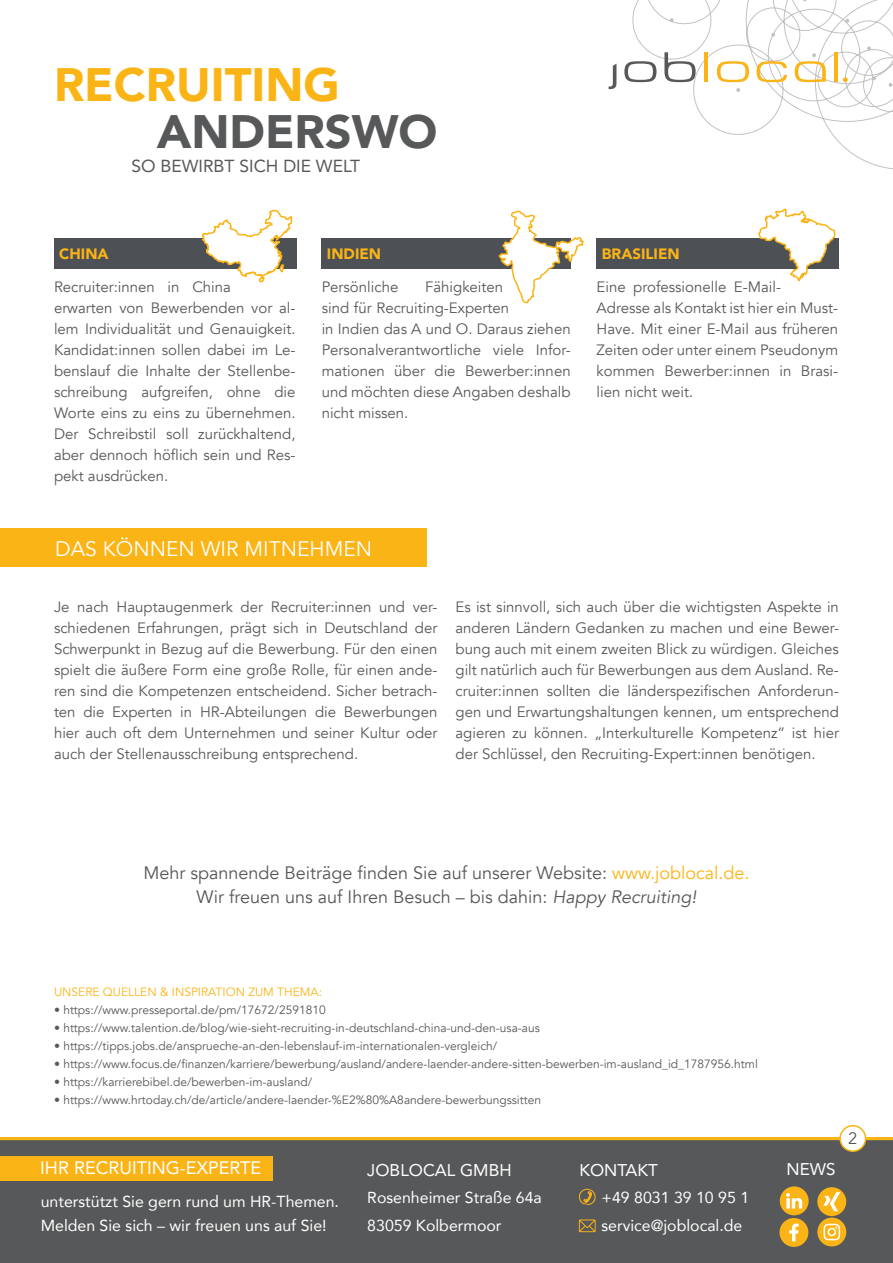
<style>
.page{position:relative;width:893px;height:1263px;background:#fff}
.page>*{position:absolute;margin:0;border:0;box-sizing:border-box;transform-origin:0 0}
.t1{font:900 46.8px "Avenir";color:#fbb416}
.t2{font:900 46.8px "Avenir";color:#57585a}
.t3{font:21px "Avenir";color:#fff}
.t4{font:18px/24px "Avenir";color:#57585a;text-align:center}
.t5{font:18px "Avenir";color:#fff}
.t6{font:17.4px "Avenir";color:#57585a}
.t7{font:16.95px "Avenir";color:#fff}
.t8{font:16.5px "Avenir";color:#57585a}
.t9{font:15.9px/27.6px "Avenir";color:#fff}
.t10{font:15px/21px "Avenir";color:#57585a}
.t11{font:900 15px "Avenir";color:#fbb416}
.t12{font:12px "Avenir";color:#57585a}
.t13{font:12px "Avenir";color:#fbb416}
.s1{color:#fbb416}
.s2{font-style:italic}
</style>
<div class="page">
<svg style="left:608px;top:0;width:285px;height:169px"></svg>
<svg style="left:872px;top:76px;width:4px;height:4px"></svg>
<svg style="left:845px;top:19px;width:4px;height:4px"></svg>
<svg style="left:867px;top:46px;width:4px;height:4px"></svg>
<svg style="left:736px;top:88px;width:4px;height:4px"></svg>
<svg style="left:771px;top:33px;width:4px;height:4px"></svg>
<svg style="left:670px;top:18px;width:4px;height:4px"></svg>
<svg style="left:889px;top:83px;width:3px;height:4px"></svg>
<svg style="left:843px;top:77px;width:5px;height:5px"></svg>
<svg style="left:624px;top:61px;width:32px;height:21px"></svg>
<hr style="left:704px;top:52px;width:4px;height:30px;background:#fbb416">
<hr style="left:834px;top:52px;width:4px;height:30px;background:#fbb416">
<svg style="left:717px;top:61px;width:32px;height:21px"></svg>
<svg style="left:756px;top:61px;width:31px;height:21px"></svg>
<svg style="left:664px;top:52px;width:32px;height:30px"></svg>
<svg style="left:795px;top:53px;width:31px;height:29px"></svg>
<svg style="left:609px;top:64px;width:7px;height:25px"></svg>
<div style="left:0;top:1137px;width:893px;height:126px;background:#57585a"></div>
<div style="left:0;top:1156px;width:272px;height:25px;background:#fbb416"></div>
<div style="left:780px;top:1186px;width:29px;height:29px;background:#fbb416;border-radius:50%"></div>
<svg style="left:786px;top:1193px;width:16px;height:15px"></svg>
<div style="left:817px;top:1187px;width:29px;height:29px;background:#fbb416;border-radius:50%"></div>
<svg style="left:823px;top:1192px;width:17px;height:19px"></svg>
<div style="left:779px;top:1218px;width:29px;height:29px;background:#fbb416;border-radius:50%"></div>
<svg style="left:789px;top:1223px;width:10px;height:18px"></svg>
<svg style="left:817px;top:1217px;width:29px;height:29px"></svg>
<svg style="left:823px;top:1224px;width:17px;height:16px"></svg>
<svg style="left:579px;top:1219px;width:17px;height:13px"></svg>
<svg style="left:579px;top:1189px;width:17px;height:16px"></svg>
<div style="left:840px;top:1126px;width:25px;height:25px;background:#fff;border-radius:50%"></div>
<div style="left:839px;top:1125px;width:27px;height:27px;border:2px solid #fbb416;border-radius:50%"></div>
<div style="left:0;top:528px;width:427px;height:39px;background:#fbb416"></div>
<div style="left:54px;top:238px;width:242px;height:31px;background:#4d5155"></div>
<div style="left:322px;top:238px;width:249px;height:31px;background:#4d5155"></div>
<div style="left:597px;top:238px;width:242px;height:31px;background:#4d5155"></div>
<svg style="left:758px;top:208px;width:78px;height:73px"></svg>
<svg style="left:498px;top:210px;width:86px;height:94px"></svg>
<svg style="left:201px;top:209px;width:92px;height:74px"></svg>
<h1 class="t1" style="left:54px;top:44px;width:287px">RECRUITING</h1>
<h1 class="t2" style="left:157px;top:92px;width:282px">ANDERSWO</h1>
<p class="t6" style="left:131px;top:152px;width:230px">SO BEWIRBT SICH DIE WELT</p>
<p class="t11" style="left:59px;top:241px;width:51px">CHINA</p>
<p class="t11" style="left:327px;top:241px;width:56px">INDIEN</p>
<p class="t11" style="left:602px;top:241px;width:79px">BRASILIEN</p>
<p class="t10" style="left:322px;top:276px;width:251px;text-indent:103px">Fähigkeiten<br>sind für Recruiting-Experten<br>in Indien das A und O. Daraus ziehen<br>Personalverantwortliche viele Infor&shy;mationen über die Bewerber:innen und möchten diese Angaben deshalb nicht missen.</p>
<p class="t10" style="left:597px;top:276px;width:243px">Eine professionelle E-Mail-<br>Adresse als Kontakt ist hier ein Must-<br>Have. Mit einer E-Mail aus früheren<br>Zeiten oder unter einem Pseudonym kommen Bewerber:innen in Brasi&shy;lien nicht weit.</p>
<p class="t10" style="left:54px;top:276px;width:243px">Recruiter:innen in China<br>erwarten von Bewerbenden vor al&shy;lem Individualität und Genauigkeit.<br>Kandidat:innen sollen dabei im Le&shy;benslauf die Inhalte der Stellenbe&shy;schreibung aufgreifen, ohne die<br>Worte eins zu eins zu übernehmen.<br>Der Schreibstil soll zurückhaltend, aber dennoch höflich sein und Res&shy;pekt ausdrücken.</p>
<p class="t10" style="left:322px;top:276px;width:78px">Persönliche</p>
<h2 class="t3" style="left:55px;top:536px;width:318px">DAS KÖNNEN WIR MITNEHMEN</h2>
<p class="t10" style="left:54px;top:596px;width:385px;text-align:justify">Je nach Hauptaugenmerk der Recruiter:innen und ver&shy;schiedenen Erfahrungen, prägt sich in Deutschland der Schwerpunkt in Bezug auf die Bewerbung. Für den einen spielt die äußere Form eine große Rolle, für einen ande&shy;ren sind die Kompetenzen entscheidend. Sicher betrach&shy;ten die Experten in HR-Abteilungen die Bewerbungen hier auch oft dem Unternehmen und seiner Kultur oder auch der Stellenausschreibung entsprechend.</p>
<p class="t10" style="left:455px;top:596px;width:385px;text-align:justify">Es ist sinnvoll, sich auch über die wichtigsten Aspekte in anderen Ländern Gedanken zu machen und eine Bewer&shy;bung auch mit einem zweiten Blick zu würdigen. Gleiches gilt natürlich auch für Bewerbungen aus dem Ausland. Re&shy;cruiter:innen sollten die länderspezifischen Anforderun&shy;gen und Erwartungshaltungen kennen, um entsprechend agieren zu können. „Interkulturelle Kompetenz” ist hier der Schlüssel, den Recruiting-Expert:innen benötigen.</p>
<p class="t4" style="left:143px;top:861px;width:608px">Mehr spannende Beiträge finden Sie auf unserer Website: <span class="s1">www.joblocal.de.<br></span>Wir freuen uns auf Ihren Besuch – bis dahin: <span class="s2">Happy Recruiting!</span></p>
<p class="t13" style="left:54px;top:985px;width:270px">UNSERE QUELLEN &amp; INSPIRATION ZUM THEMA:</p>
<p class="t12" style="left:54px;top:1003px;width:273px">• https://www.presseportal.de/pm/17672/2591810</p>
<p class="t12" style="left:54px;top:1021px;width:487px">• https://www.talention.de/blog/wie-sieht-recruiting-in-deutschland-china-und-den-usa-aus</p>
<p class="t12" style="left:54px;top:1039px;width:445px">• https://tipps.jobs.de/ansprueche-an-den-lebenslauf-im-internationalen-vergleich/</p>
<p class="t12" style="left:54px;top:1057px;width:705px">• https://www.focus.de/finanzen/karriere/bewerbung/ausland/andere-laender-andere-sitten-bewerben-im-ausland_id_1787956.html</p>
<p class="t12" style="left:54px;top:1075px;width:260px">• https://karrierebibel.de/bewerben-im-ausland/</p>
<p class="t12" style="left:54px;top:1093px;width:489px">• https://www.hrtoday.ch/de/article/andere-laender-%E2%80%A8andere-bewerbungssitten</p>
<p class="t5" style="left:40px;top:1153px;width:222px">IHR RECRUITING-EXPERTE</p>
<p class="t9" style="left:41px;top:1190px;width:300px;line-height:23.4px">unterstützt Sie gern rund um HR-Themen.<br>Melden Sie sich – wir freuen uns auf Sie!</p>
<p class="t7" style="left:367px;top:1156px;width:146px">JOBLOCAL GMBH</p>
<p class="t9" style="left:367px;top:1183px;width:176px">Rosenheimer Straße 64a<br>83059 Kolbermoor</p>
<p class="t7" style="left:579px;top:1156px;width:80px">KONTAKT</p>
<p class="t9" style="left:601px;top:1183px;width:149px">+49 8031 39 10 95 1 service@joblocal.de</p>
<p class="t7" style="left:786px;top:1156px;width:51px">NEWS</p>
<p class="t8" style="left:848px;top:1129px;width:11px">2</p>
</div>
